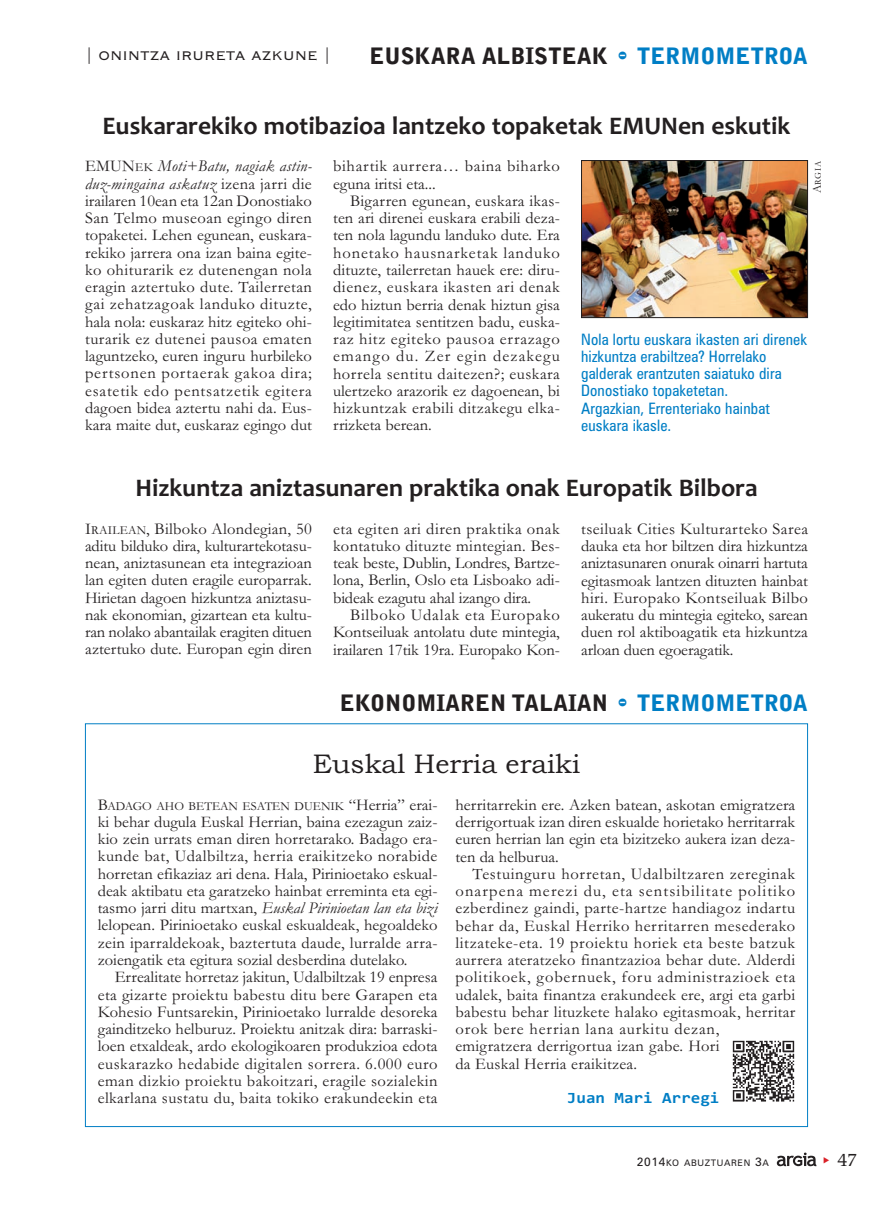
<style>
.page{position:relative;width:893px;height:1212px;background:#fff}
.page>*{position:absolute;margin:0;border:0;box-sizing:border-box;transform-origin:0 0}
.t1{font:27px "Bookman Old Style";color:#231f20}
.t2{font:700 25.5px "Candara";color:#231f20}
.t3{font:900 22.5px "Bell Gothic Std";color:#231f20}
.t4{font:19.5px "Memoir";color:#231f20}
.t5{font:16.5px/17.2px "Garamond";letter-spacing:.015em;color:#231f20;text-align:justify}
.t6{font:16.5px/17.2px "Garamond";letter-spacing:.035em;color:#231f20}
.t7{font:16.5px/17.2px "Garamond";letter-spacing:.04em;color:#231f20}
.t8{font:16.5px "Copperplate Gothic BT";letter-spacing:-.005em;color:#231f20}
.t9{font:condensed 15.75px/17.2px "Zurich BT";letter-spacing:.01em;color:#007ec5}
.t10{font:700 15.75px "Consolas";color:#007ec5;scale:1.1 1}
.t11{font:12.3px "Garamond";color:#231f20}
.t12{font:9px "Zurich BT";letter-spacing:.075em;color:#231f20}
.t13{font:9px "Garamond";color:#231f20}
.s1{font-family:"Bodiac";font-weight:400;color:#007ec5}
.s2{color:#007ec5}
.s3{font-size:12.3px}
.s4{font-style:italic}
.s5{font-size:12px}
.s6{font-size:16.5px}
</style>
<div class="page">
<svg style="left:777px;top:1152px;width:39px;height:14px"></svg>
<img style="left:583px;top:162px;width:223px;height:154px">
<div style="left:581px;top:160px;width:227px;height:158px;border:1px solid #231f20"></div>
<img style="left:732px;top:1040px;width:63px;height:62px">
<p class="t8" style="left:85px;top:44px;width:248px">| ONINTZA IRURETA AZKUNE |</p>
<h3 class="t3" style="left:370px;top:48px;width:440px">EUSKARA ALBISTEAK <span class="s1">-</span> <span class="s2">TERMOMETROA</span></h3>
<h2 class="t2" style="left:102px;top:116px;width:690px">Euskararekiko motibazioa lantzeko topaketak EMUNen eskutik</h2>
<p class="t5" style="left:85px;top:159px;width:228px">EMUN<span class="s3">EK</span> <span class="s4">Moti+Batu, nagiak astin&shy;duz-mingaina askatuz</span> izena jarri die irailaren 10ean eta 12an Donostiako San Telmo museoan egingo diren topaketei. Lehen egunean, euskara&shy;rekiko jarrera ona izan baina egite&shy;ko ohiturarik ez dutenengan nola eragin aztertuko dute. Tailerretan gai zehatzagoak landuko dituzte, hala nola: euskaraz hitz egiteko ohi&shy;turarik ez dutenei pausoa ematen laguntzeko, euren inguru hurbileko pertsonen portaerak gakoa dira; esatetik edo pentsatzetik egitera dagoen bidea aztertu nahi da. Eus&shy;kara maite dut, euskaraz egingo dut</p>
<p class="t7" style="left:333px;top:159px;width:228px">bihartik aurrera… baina biharko eguna iritsi eta...</p>
<p class="t13" style="left:815px;top:193px;width:33px;rotate:-90deg"><span class="s5">A</span>RGIA</p>
<p class="t5" style="left:333px;top:194px;width:228px;text-indent:17px">Bigarren egunean, euskara ikas&shy;ten ari direnei euskara erabili deza&shy;ten nola lagundu landuko dute. Era honetako hausnarketak landuko dituzte, tailerretan hauek ere: diru&shy;dienez, euskara ikasten ari denak edo hiztun berria denak hiztun gisa legitimitatea sentitzen badu, euska&shy;raz hitz egiteko pausoa errazago emango du. Zer egin dezakegu horrela sentitu daitezen?; euskara ulertzeko arazorik ez dagoenean, bi hizkuntzak erabili ditzakegu elka&shy;rrizketa berean.</p>
<p class="t9" style="left:581px;top:332px;width:227px">Nola lortu euskara ikasten ari direnek hizkuntza erabiltzea? Horrelako galderak erantzuten saiatuko dira<br>Donostiako topaketetan.<br>Argazkian, Errenteriako hainbat euskara ikasle.</p>
<h2 class="t2" style="left:135px;top:479px;width:624px">Hizkuntza aniztasunaren praktika onak Europatik Bilbora</h2>
<p class="t5" style="left:85px;top:522px;width:228px">I<span class="s3">RAILEAN</span>, Bilboko Alondegian, 50 aditu bilduko dira, kulturartekotasu&shy;nean, aniztasunean eta integrazioan lan egiten duten eragile europarrak.<br>Hirietan dagoen hizkuntza aniztasu&shy;nak ekonomian, gizartean eta kultu&shy;ran nolako abantailak eragiten dituen aztertuko dute. Europan egin diren</p>
<p class="t5" style="left:333px;top:522px;width:228px">eta egiten ari diren praktika onak kontatuko dituzte mintegian. Bes&shy;teak beste, Dublin, Londres, Bartze&shy;lona, Berlin, Oslo eta Lisboako adi&shy;bideak ezagutu ahal izango dira.</p>
<p class="t5" style="left:581px;top:522px;width:228px">tseiluak Cities Kulturarteko Sarea dauka eta hor biltzen dira hizkuntza aniztasunaren onurak oinarri hartuta egitasmoak lantzen dituzten hainbat hiri. Europako Kontseiluak Bilbo aukeratu du mintegia egiteko, sarean duen rol aktiboagatik eta hizkuntza arloan duen egoeragatik.</p>
<p class="t5" style="left:333px;top:608px;width:228px;text-indent:17px">Bilboko Udalak eta Europako Kontseiluak antolatu dute mintegia, irailaren 17tik 19ra. Europako Kon-</p>
<h3 class="t3" style="left:340px;top:694px;width:470px">EKONOMIAREN TALAIAN <span class="s1">-</span> <span class="s2">TERMOMETROA</span></h3>
<h1 class="t1" style="left:313px;top:754px;width:269px">Euskal Herria eraiki</h1>
<p class="t11" style="left:98px;top:801px;width:341px"><span class="s6">B</span>ADAGO AHO BETEAN ESATEN DUENIK <span class="s6">“Herria” erai-</span></p>
<p class="t5" style="left:98px;top:815px;width:341px">ki behar dugula Euskal Herrian, baina ezezagun zaiz&shy;kio zein urrats eman diren horretarako. Badago era&shy;kunde bat, Udalbiltza, herria eraikitzeko norabide horretan efikaziaz ari dena. Hala, Pirinioetako eskual&shy;deak aktibatu eta garatzeko hainbat erreminta eta egi&shy;tasmo jarri ditu martxan, <span class="s4">Euskal Pirinioetan lan eta bizi </span>lelopean. Pirinioetako euskal eskualdeak, hegoaldeko zein iparraldekoak, baztertuta daude, lurralde arra&shy;zoiengatik eta egitura sozial desberdina dutelako.</p>
<p class="t5" style="left:98px;top:970px;width:341px;text-indent:17px">Errealitate horretaz jakitun, Udalbiltzak 19 enpresa eta gizarte proiektu babestu ditu bere Garapen eta Kohesio Funtsarekin, Pirinioetako lurralde desoreka gainditzeko helburuz. Proiektu anitzak dira: barraski&shy;loen etxaldeak, ardo ekologikoaren produkzioa edota euskarazko hedabide digitalen sorrera. 6.000 euro eman dizkio proiektu bakoitzari, eragile sozialekin elkarlana sustatu du, baita tokiko erakundeekin eta</p>
<p class="t5" style="left:455px;top:798px;width:341px">herritarrekin ere. Azken batean, askotan emigratzera derrigortuak izan diren eskualde horietako herritarrak euren herrian lan egin eta bizitzeko aukera izan deza&shy;ten da helburua.</p>
<p class="t6" style="left:455px;top:867px;width:341px;text-indent:17px">Testuinguru horretan, Udalbiltzaren zereginak onarpena merezi du, eta sentsibilitate politiko ezberdinez gaindi, parte-hartze handiagoz indartu behar da, Euskal Herriko herritarren mesederako litzateke-eta. 19 proiektu horiek eta beste batzuk aurrera ateratzeko finantzazioa behar dute. Alderdi politikoek, gobernuek, foru administrazioek eta udalek, baita finantza erakundeek ere, argi eta garbi babestu behar lituzkete halako egitasmoak, herritar orok bere herrian lana aurkitu dezan, emigratzera derrigortua izan gabe. Hori<br>da Euskal Herria eraikitzea.</p>
<p class="t10" style="left:567px;top:1092px;width:140px">Juan Mari Arregi</p>
<p class="t12" style="left:637px;top:1160px;width:134px"><span class="s5">2014</span>KO ABUZTUAREN <span class="s5">3</span>A</p>
<p class="t4" style="left:837px;top:1147px;width:22px">47</p>
</div>
